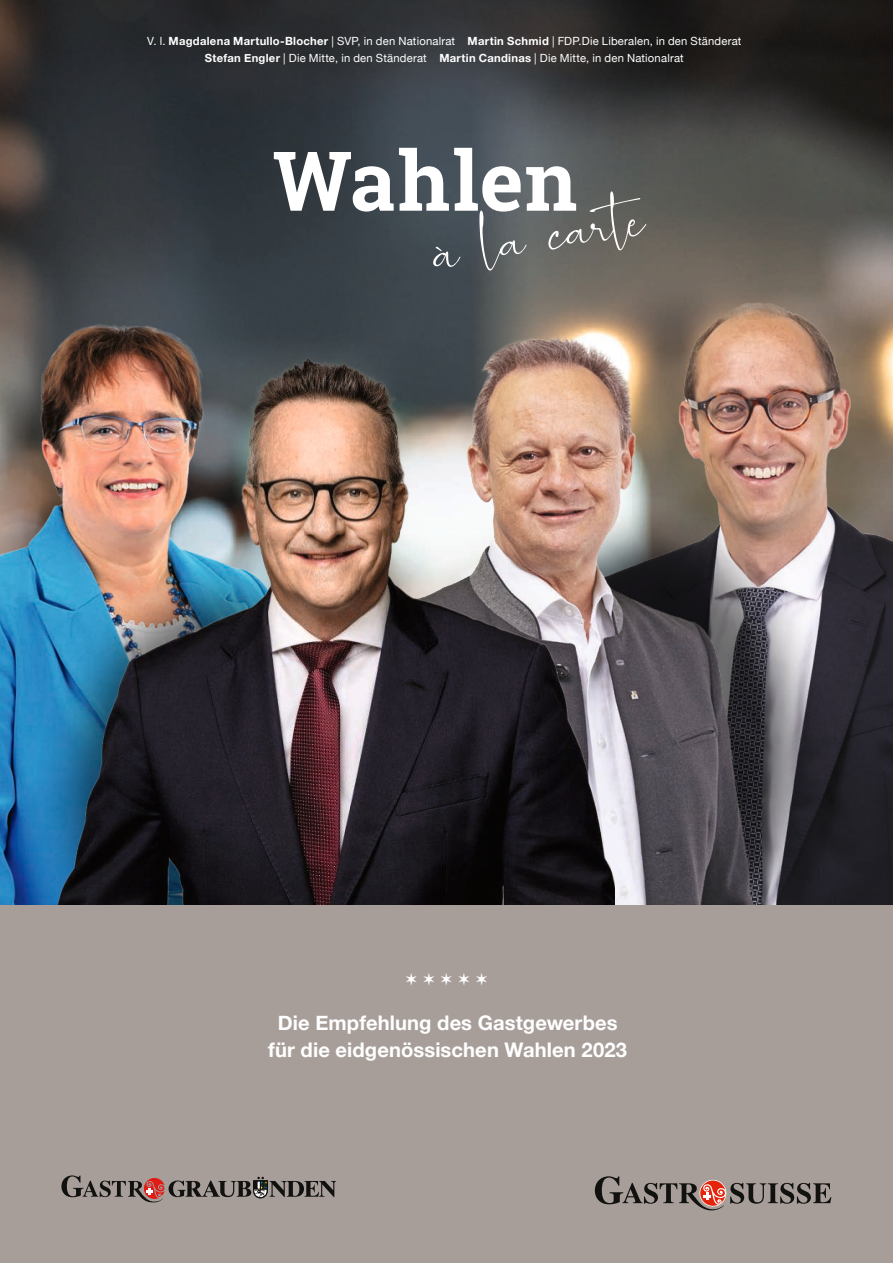
<style>
.page{position:relative;width:893px;height:1263px;background:#fff}
.page>*{position:absolute;margin:0;border:0;box-sizing:border-box;transform-origin:0 0}
.t1{font:700 20.1px/27.6px "Helvetica Neue";letter-spacing:.005em;color:#fff;text-align:center}
.t2{font:16.95px "Zapf Dingbats ITC";color:#fff}
.t3{font:11.25px/16.5px "Helvetica Neue";letter-spacing:.02em;color:#fff;text-align:center}
.s1{font-weight:700}
</style>
<div class="page">
<img style="left:0;top:0;width:893px;height:349px">
<svg style="left:274px;top:148px;width:372px;height:123px"></svg>
<img style="left:544px;top:276px;width:349px;height:630px">
<img style="left:0;top:300px;width:344px;height:606px">
<svg style="left:755px;top:499px;width:85px;height:407px"></svg>
<svg style="left:34px;top:556px;width:16px;height:350px;fill:#2788c4"></svg>
<img style="left:378px;top:334px;width:377px;height:572px">
<img style="left:50px;top:349px;width:565px;height:557px">
<div style="left:0;top:906px;width:893px;height:357px;background:#a79e9a"></div>
<svg style="left:595px;top:1176px;width:236px;height:35px"></svg>
<svg style="left:62px;top:1175px;width:274px;height:27px"></svg>
<p class="t3" style="left:147px;top:34px;width:596px">V. l. <span class="s1">Magdalena Martullo-Blocher</span> | SVP, in den Nationalrat <span class="s1">Martin Schmid</span> | FDP.Die Liberalen, in den Ständerat<br><span class="s1">Stefan Engler</span> | Die Mitte, in den Ständerat <span class="s1">Martin Candinas</span> | Die Mitte, in den Nationalrat</p>
<h2 class="t2" style="left:406px;top:971px;width:83px">✶ ✶ ✶ ✶ ✶</h2>
<h1 class="t1" style="left:268px;top:1009px;width:360px">Die Empfehlung des Gastgewerbes für die eidgenössischen Wahlen 2023</h1>
</div>
